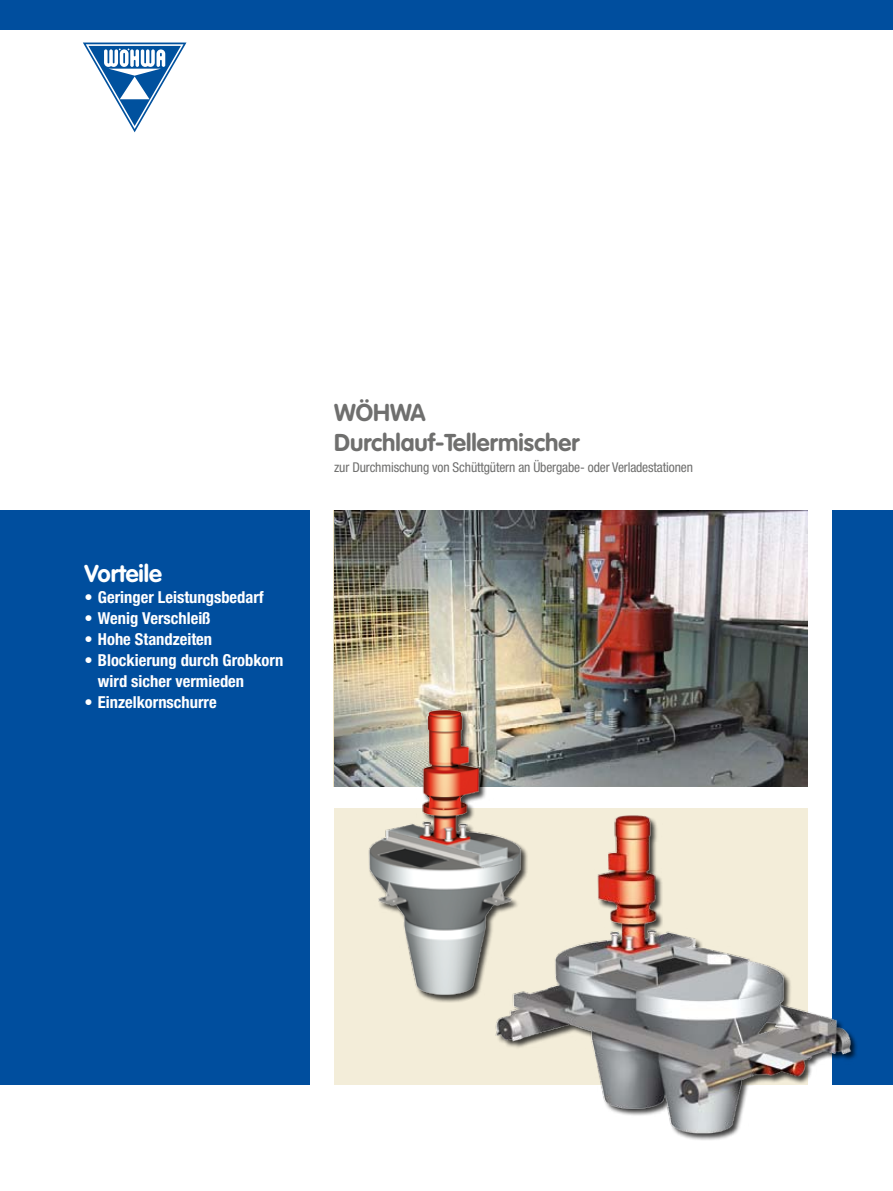
<style>
.page{position:relative;width:893px;height:1191px;background:#fff}
.page>*{position:absolute;margin:0;border:0;box-sizing:border-box;transform-origin:0 0}
.t1{font:700 24px/30px "VAG Rounded";color:#6f6f6e}
.t2{font:700 24px "VAG Rounded";color:#fff}
.t3{font:700 condensed 16.5px/21px "Helvetica Neue LT Pro";color:#fff}
.t4{font:condensed 13.5px "Helvetica Neue LT Pro";letter-spacing:-.01em;color:#6f6f6e}
</style>
<div class="page">
<img style="left:334px;top:510px;width:473px;height:277px">
<div style="left:334px;top:808px;width:474px;height:276px;background:#f3edd9"></div>
<div style="left:0;top:510px;width:309px;height:574px;background:#004e9e"></div>
<div style="left:833px;top:510px;width:60px;height:574px;background:#004e9e"></div>
<svg style="left:83px;top:43px;width:103px;height:89px"></svg>
<div style="left:0;top:0;width:893px;height:30px;background:#004e9e"></div>
<img style="left:350px;top:700px;width:190px;height:303px">
<img style="left:476px;top:802px;width:394px;height:338px">
<h1 class="t2" style="left:84px;top:559px;width:79px">Vorteile</h1>
<p class="t3" style="left:84px;top:586px;width:181px">• Geringer Leistungsbedarf</p>
<p class="t3" style="left:84px;top:607px;width:128px">• Wenig Verschleiß</p>
<p class="t3" style="left:84px;top:628px;width:129px">• Hohe Standzeiten</p>
<p class="t3" style="left:98px;top:649px;width:187px;text-indent:-13px">• Blockierung durch Grobkorn wird sicher vermieden</p>
<p class="t3" style="left:84px;top:691px;width:134px">• Einzelkornschurre</p>
<h1 class="t1" style="left:334px;top:397px;width:247px">WÖHWA<br>Durchlauf-Tellermischer</h1>
<p class="t4" style="left:334px;top:459px;width:360px">zur Durchmischung von Schüttgütern an Übergabe- oder Verladestationen</p>
</div>
